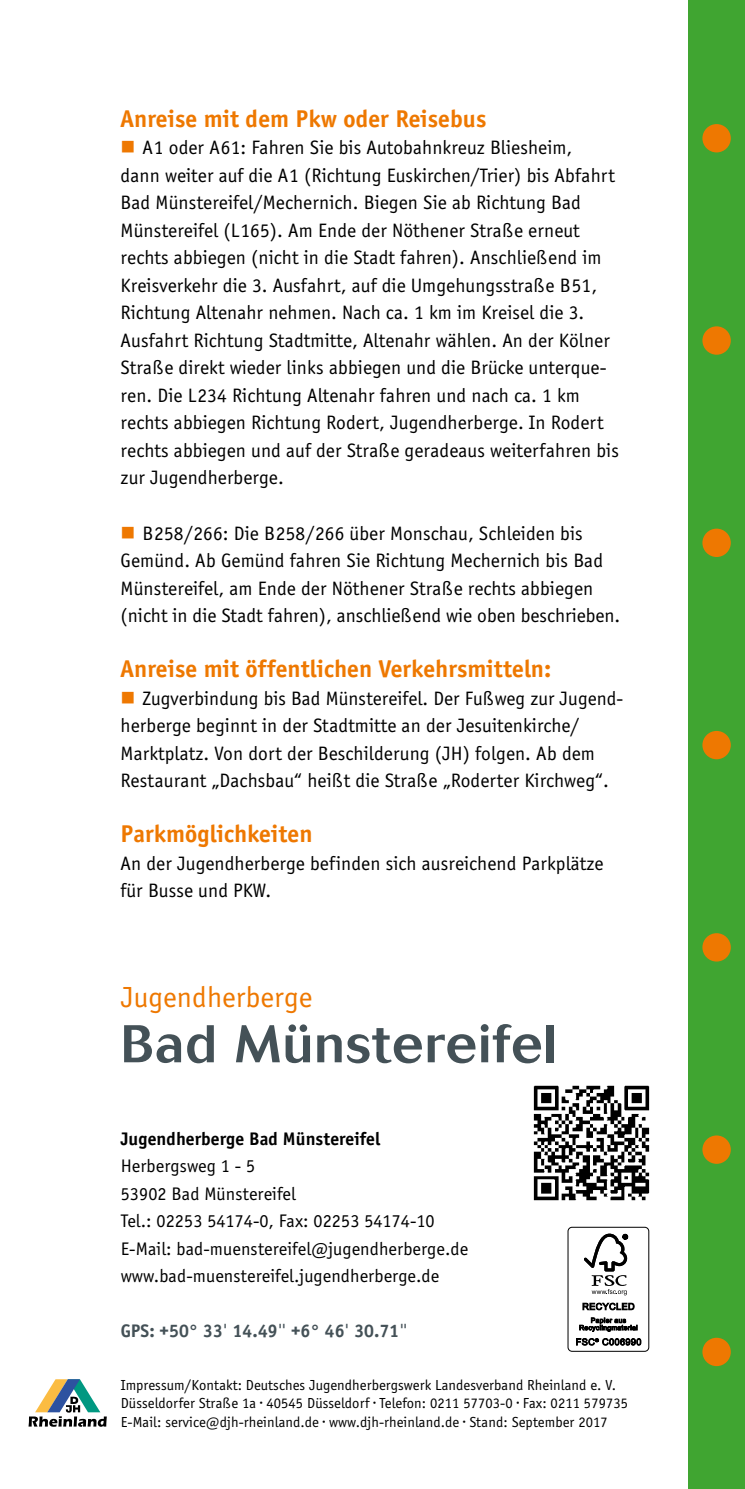
<style>
.page{position:relative;width:745px;height:1489px;background:#fff}
.page>*{position:absolute;margin:0;border:0;box-sizing:border-box;transform-origin:0 0}
.t1{font:500 52.5px "Cosmos Std";letter-spacing:.02em;color:#445157}
.t2{font:30px "Officina Sans EF";letter-spacing:.005em;color:#ee7801}
.t3{font:700 25px "Officina Sans EF";letter-spacing:.005em;color:#ee7801}
.t4{font:20px/27.5px "Officina Sans EF";letter-spacing:.005em;color:#000}
.t5{font:18.75px/27.5px "Officina Sans EF";letter-spacing:.005em;color:#000}
.t6{font:700 18.75px "Officina Sans EF";letter-spacing:.005em;color:#445157}
.t7{font:700 18.75px "Officina Sans EF";letter-spacing:.005em;color:#000}
.t8{font:15px/18.8px "Officina Sans EF";letter-spacing:.005em;color:#000}
.s1{color:#ee7801}
.s2{font-family:"Meta Offc Norm";font-weight:400}
</style>
<div class="page">
<hr style="left:744px;top:0;width:1px;height:1488px;background:#40a531">
<div style="left:687px;top:0;width:57px;height:1488px;background:#40a531"></div>
<svg style="left:28px;top:1379px;width:79px;height:47px"></svg>
<div style="left:702px;top:124px;width:28px;height:28px;background:#ee7801;border-radius:50%"></div>
<div style="left:702px;top:326px;width:28px;height:29px;background:#ee7801;border-radius:50%"></div>
<div style="left:702px;top:528px;width:28px;height:29px;background:#ee7801;border-radius:50%"></div>
<div style="left:702px;top:731px;width:28px;height:28px;background:#ee7801;border-radius:50%"></div>
<div style="left:702px;top:933px;width:28px;height:28px;background:#ee7801;border-radius:50%"></div>
<div style="left:702px;top:1135px;width:28px;height:28px;background:#ee7801;border-radius:50%"></div>
<div style="left:702px;top:1337px;width:28px;height:28px;background:#ee7801;border-radius:50%"></div>
<img style="left:533px;top:1085px;width:117px;height:116px">
<div style="left:567px;top:1226px;width:81px;height:125px;border:1px solid #000;border-radius:4px"></div>
<svg style="left:584px;top:1233px;width:43px;height:62px"></svg>
<svg style="left:582px;top:1302px;width:52px;height:8px"></svg>
<svg style="left:579px;top:1317px;width:58px;height:14px"></svg>
<svg style="left:576px;top:1338px;width:65px;height:7px"></svg>
<p class="t3" style="left:120px;top:103px;width:367px">Anreise mit dem Pkw oder Reisebus</p>
<p class="t4" style="left:120px;top:134px;width:499px"><span class="s1">■</span> A1 oder A61: Fahren Sie bis Autobahnkreuz Bliesheim,<br>dann weiter auf die A1 (Richtung Euskirchen/Trier) bis Abfahrt Bad Münstereifel/Mechernich. Biegen Sie ab Richtung Bad Münstereifel (L165). Am Ende der Nöthener Straße erneut rechts abbiegen (nicht in die Stadt fahren). Anschließend im Kreisverkehr die 3. Ausfahrt, auf die Umgehungsstraße B51, Richtung Altenahr nehmen. Nach ca. 1 km im Kreisel die 3.<br>Ausfahrt Richtung Stadtmitte, Altenahr wählen. An der Kölner Straße direkt wieder links abbiegen und die Brücke unterque&shy;ren. Die L234 Richtung Altenahr fahren und nach ca. 1 km rechts abbiegen Richtung Rodert, Jugendherberge. In Rodert rechts abbiegen und auf der Straße geradeaus weiterfahren bis zur Jugendherberge.</p>
<p class="t4" style="left:120px;top:519px;width:501px"><span class="s1">■</span> B258/266: Die B258/266 über Monschau, Schleiden bis Gemünd. Ab Gemünd fahren Sie Richtung Mechernich bis Bad Münstereifel, am Ende der Nöthener Straße rechts abbiegen (nicht in die Stadt fahren), anschließend wie oben beschrieben.</p>
<p class="t3" style="left:120px;top:653px;width:432px">Anreise mit öffentlichen Verkehrsmitteln:</p>
<p class="t4" style="left:120px;top:684px;width:504px"><span class="s1">■</span> Zugverbindung bis Bad Münstereifel. Der Fußweg zur Jugend&shy;herberge beginnt in der Stadtmitte an der Jesuitenkirche/ Marktplatz. Von dort der Beschilderung (JH) folgen. Ab dem Restaurant „Dachsbau“ heißt die Straße „Roderter Kirchweg“.</p>
<p class="t3" style="left:120px;top:818px;width:193px">Parkmöglichkeiten</p>
<p class="t4" style="left:120px;top:849px;width:484px">An der Jugendherberge befinden sich ausreichend Parkplätze für Busse und PKW.</p>
<h2 class="t2" style="left:121px;top:980px;width:193px">Jugendherberge</h2>
<h1 class="t1" style="left:121px;top:1013px;width:437px">Bad Münstereifel</h1>
<p class="t7" style="left:121px;top:1127px;width:261px">Jugendherberge Bad Münstereifel</p>
<p class="t5" style="left:121px;top:1152px;width:349px">Herbergsweg 1 - 5<br>53902 Bad Münstereifel<br>Tel.: 02253 54174-0, Fax: 02253 54174-10<br>E-Mail: bad-muenstereifel@jugendherberge.de www.bad-muenstereifel.jugendherberge.de</p>
<p class="t6" style="left:121px;top:1319px;width:288px">GPS: +50° 33<span class="s2">'</span> 14.49<span class="s2">''</span> +6° 46<span class="s2">'</span> 30.71<span class="s2">''</span></p>
<p class="t8" style="left:121px;top:1375px;width:508px">Impressum/Kontakt: Deutsches Jugendherbergswerk Landesverband Rheinland e. V.<br>Düsseldorfer Straße 1a · 40545 Düsseldorf · Telefon: 0211 57703-0 · Fax: 0211 579735<br>E-Mail: service@djh-rheinland.de · www.djh-rheinland.de · Stand: September 2017</p>
</div>
